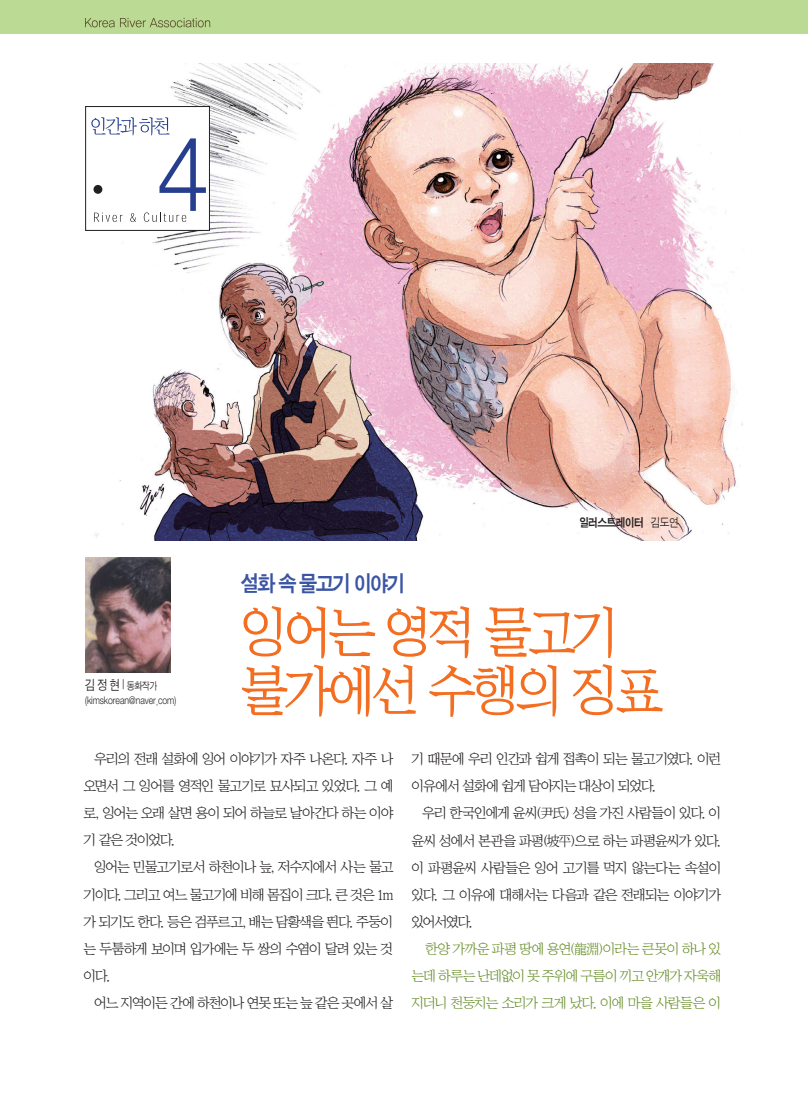
<style>
.page{position:relative;width:808px;height:1106px;background:#fff}
.page>*{position:absolute;margin:0;border:0;box-sizing:border-box;transform-origin:0 0}
.t1{font:103.5px "Sand Jg";color:#253f8e;scale:.95 1}
.t2{font:57px/58.5px "San Ns B";letter-spacing:-.075em;color:#f36e21;scale:.9 1}
.t3{font:22.5px "Sand Kg";letter-spacing:-.075em;color:#3b55a4;scale:.9 1}
.t4{font:14.25px/27px "San Ns M";letter-spacing:-.08em;color:#231f20;text-align:justify}
.t5{font:14.25px/27px "San Ns M";letter-spacing:-.06em;color:#688e2a;text-align:justify}
.t6{font:13.5px "Sand Jg";color:#231f20;scale:.85 1}
.t7{font:12px "Sand Kg";letter-spacing:-.05em;color:#231f20;scale:.9 1}
.t8{font:10.5px "Sand Jg";letter-spacing:-.01em;color:#231f20;scale:.85 1}
.s1{font-family:"Sand Jg"}
.s2{font-size:10.5px}
</style>
<div class="page">
<div style="left:0;top:0;width:808px;height:34px;background:#bbda93"></div>
<svg style="left:85px;top:18px;width:125px;height:9px"></svg>
<img style="left:94px;top:64px;width:649px;height:476px">
<img style="left:85px;top:557px;width:85px;height:115px">
<div style="left:86px;top:106px;width:123px;height:124px;background:#fff"></div>
<div style="left:85px;top:106px;width:125px;height:125px;border:1px solid #231f20"></div>
<svg style="left:94px;top:212px;width:29px;height:10px"></svg>
<svg style="left:130px;top:213px;width:6px;height:9px"></svg>
<svg style="left:144px;top:212px;width:42px;height:10px"></svg>
<svg style="left:91px;top:117px;width:79px;height:18px"></svg>
<div style="left:93px;top:185px;width:9px;height:9px;background:#231f20;border-radius:50%"></div>
<h1 class="t1" style="left:157px;top:127px;width:57px">4</h1>
<p class="t7" style="left:579px;top:517px;width:112px">일러스트레이터 <span class="s1">김도연</span></p>
<h3 class="t3" style="left:241px;top:572px;width:184px">설화 속 물고기 이야기</h3>
<h2 class="t2" style="left:241px;top:602px;width:471px">잉어는 영적 물고기 불가에선 수행의 징표</h2>
<p class="t4" style="left:84px;top:745px;width:311px;text-indent:11px">우리의 전래 설화에 잉어 이야기가 자주 나온다. 자주 나 오면서 그 잉어를 영적인 물고기로 묘사되고 있었다. 그 예 로, 잉어는 오래 살면 용이 되어 하늘로 날아간다 하는 이야 기 같은 것이었다.</p>
<p class="t4" style="left:84px;top:853px;width:311px;text-indent:11px">잉어는 민물고기로서 하천이나 늪, 저수지에서 사는 물고 기이다. 그리고 여느 물고기에 비해 몸집이 크다. 큰 것은 1m 가 되기도 한다. 등은 검푸르고, 배는 담황색을 띈다. 주둥이 는 두툼하게 보이며 입가에는 두 쌍의 수염이 달려 있는 것 이다.</p>
<p class="t4" style="left:94px;top:988px;width:301px">어느 지역이든 간에 하천이나 연못 또는 늪 같은 곳에서 살</p>
<p class="t6" style="left:85px;top:678px;width:87px">김 정 현 | <span class="s2">동화작가</span></p>
<p class="t8" style="left:85px;top:696px;width:109px">(kimskorean@naver.com)</p>
<p class="t4" style="left:412px;top:745px;width:311px">기 때문에 우리 인간과 쉽게 접촉이 되는 물고기였다. 이런 이유에서 설화에 쉽게 담아지는 대상이 되었다.</p>
<p class="t4" style="left:412px;top:799px;width:311px;text-indent:11px">우리 한국인에게 윤씨(尹氏) 성을 가진 사람들이 있다. 이 윤씨 성에서 본관을 파평(坡平)으로 하는 파평윤씨가 있다. 이 파평윤씨 사람들은 잉어 고기를 먹지 않는다는 속설이 있다. 그 이유에 대해서는 다음과 같은 전래되는 이야기가 있어서였다.</p>
<p class="t5" style="left:412px;top:934px;width:311px;text-indent:14px">한양 가까운 파평 땅에 용연(龍淵)이라는 큰못이 하나 있 는데 하루는 난데없이 못 주위에 구름이 끼고 안개가 자욱해 지더니 천둥치는 소리가 크게 났다. 이에 마을 사람들은 이</p>
</div>
